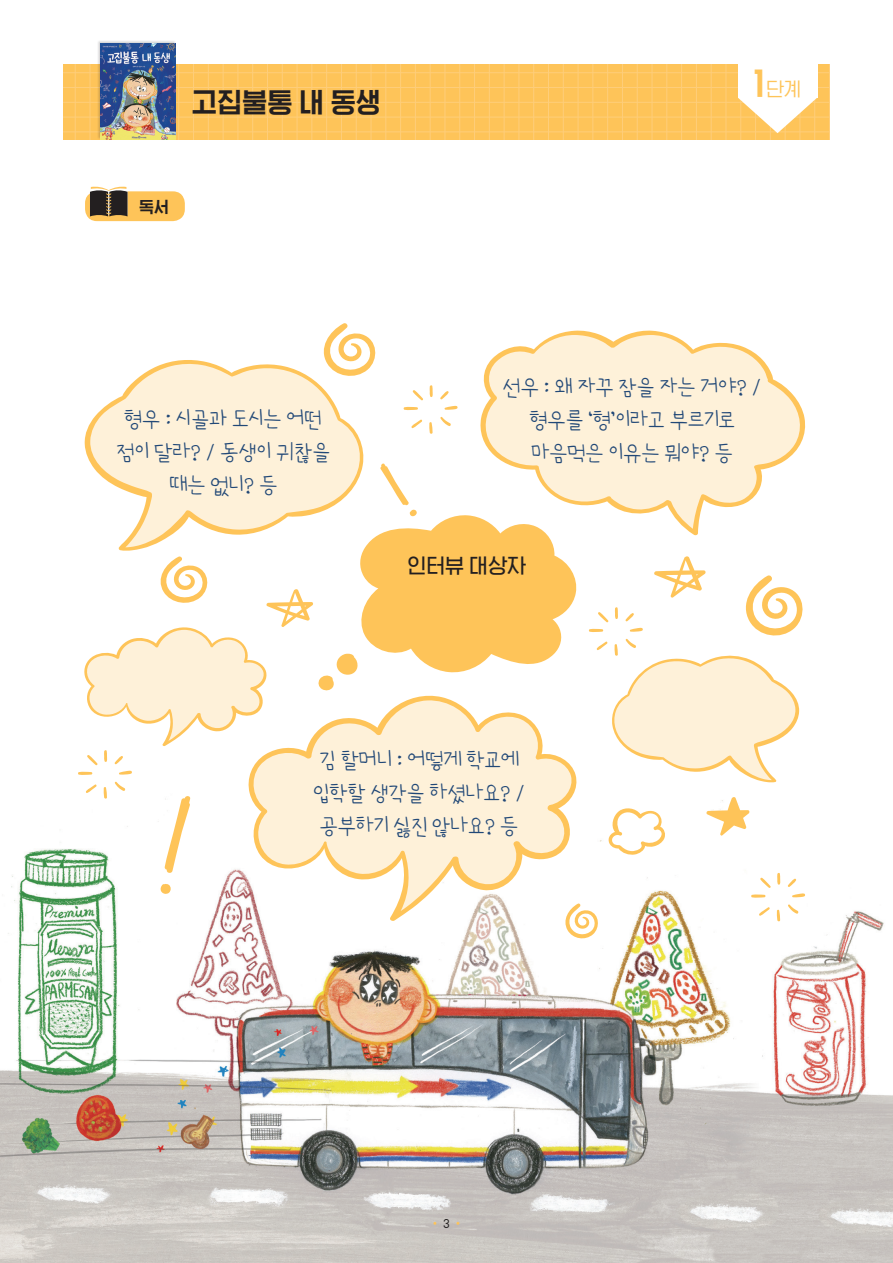
<style>
.page{position:relative;width:893px;height:1263px;background:#fff}
.page>*{position:absolute;margin:0;border:0;box-sizing:border-box;transform-origin:0 0}
.본문_파란상자{font:28.5px "HGG Gothicssi P80 g";color:#231f20}
.정답{font:24px/33px "Miraen Kkakdugi Note";letter-spacing:-.04em;color:#214877;text-align:center}
.문제-소{font:21px "HGG Gothicssi P60 g";color:#231f20}
.t1{font:19.65px "HGG Gothicssi P40 g";color:#fec459}
.t2{font:16.5px "HGG Gothicssi P80 g";color:#231f20}
.본문_파란상자-2{font:12px "SMJ Gothic 10 Pro";color:#fec459;scale:.93 1}
.s1{font-family:"HGG Gothicssi P80 g";font-size:36px}
.s2{color:#231f20}
</style>
<div class="page">
<img style="left:0;top:782px;width:893px;height:481px">
<div style="left:85px;top:191px;width:100px;height:30px;background:#fec459;border-radius:12px"></div>
<svg style="left:90px;top:186px;width:38px;height:30px"></svg>
<div style="left:63px;top:65px;width:767px;height:75px;background:#fec459"></div>
<hr style="left:282px;top:65px;width:1px;height:75px;background:#fece7a">
<hr style="left:740px;top:65px;width:1px;height:75px;background:#fece7a">
<hr style="left:622px;top:65px;width:1px;height:75px;background:#fece7a">
<hr style="left:400px;top:65px;width:1px;height:75px;background:#fece7a">
<hr style="left:563px;top:65px;width:1px;height:75px;background:#fece7a">
<hr style="left:341px;top:65px;width:1px;height:75px;background:#fece7a">
<hr style="left:799px;top:65px;width:1px;height:75px;background:#fece7a">
<hr style="left:223px;top:65px;width:1px;height:75px;background:#fece7a">
<hr style="left:681px;top:65px;width:1px;height:75px;background:#fece7a">
<hr style="left:459px;top:65px;width:1px;height:75px;background:#fece7a">
<hr style="left:75px;top:65px;width:1px;height:75px;background:#fece7a">
<hr style="left:533px;top:65px;width:1px;height:75px;background:#fece7a">
<hr style="left:311px;top:65px;width:1px;height:75px;background:#fece7a">
<hr style="left:770px;top:65px;width:1px;height:75px;background:#fece7a">
<hr style="left:193px;top:65px;width:1px;height:75px;background:#fece7a">
<hr style="left:652px;top:65px;width:1px;height:75px;background:#fece7a">
<hr style="left:430px;top:65px;width:1px;height:75px;background:#fece7a">
<hr style="left:592px;top:65px;width:1px;height:75px;background:#fece7a">
<hr style="left:371px;top:65px;width:1px;height:75px;background:#fece7a">
<hr style="left:829px;top:65px;width:1px;height:75px;background:#fece7a">
<hr style="left:252px;top:65px;width:1px;height:75px;background:#fece7a">
<hr style="left:711px;top:65px;width:1px;height:75px;background:#fece7a">
<hr style="left:489px;top:65px;width:1px;height:75px;background:#fece7a">
<hr style="left:519px;top:65px;width:1px;height:75px;background:#fece7a">
<hr style="left:297px;top:65px;width:1px;height:75px;background:#fece7a">
<hr style="left:755px;top:65px;width:1px;height:75px;background:#fece7a">
<hr style="left:178px;top:65px;width:1px;height:75px;background:#fece7a">
<hr style="left:637px;top:65px;width:1px;height:75px;background:#fece7a">
<hr style="left:415px;top:65px;width:1px;height:75px;background:#fece7a">
<hr style="left:578px;top:65px;width:1px;height:75px;background:#fece7a">
<hr style="left:356px;top:65px;width:1px;height:75px;background:#fece7a">
<hr style="left:814px;top:65px;width:1px;height:75px;background:#fece7a">
<hr style="left:238px;top:65px;width:1px;height:75px;background:#fece7a">
<hr style="left:696px;top:65px;width:1px;height:75px;background:#fece7a">
<hr style="left:474px;top:65px;width:1px;height:75px;background:#fece7a">
<hr style="left:90px;top:65px;width:1px;height:75px;background:#fece7a">
<hr style="left:548px;top:65px;width:1px;height:75px;background:#fece7a">
<hr style="left:326px;top:65px;width:1px;height:75px;background:#fece7a">
<hr style="left:785px;top:65px;width:1px;height:75px;background:#fece7a">
<hr style="left:208px;top:65px;width:1px;height:75px;background:#fece7a">
<hr style="left:666px;top:65px;width:1px;height:75px;background:#fece7a">
<hr style="left:445px;top:65px;width:1px;height:75px;background:#fece7a">
<hr style="left:607px;top:65px;width:1px;height:75px;background:#fece7a">
<hr style="left:385px;top:65px;width:1px;height:75px;background:#fece7a">
<hr style="left:267px;top:65px;width:1px;height:75px;background:#fece7a">
<hr style="left:726px;top:65px;width:1px;height:75px;background:#fece7a">
<hr style="left:504px;top:65px;width:1px;height:75px;background:#fece7a">
<hr style="left:63px;top:117px;width:767px;height:1px;background:#fece7a">
<hr style="left:63px;top:87px;width:767px;height:1px;background:#fece7a">
<hr style="left:63px;top:131px;width:767px;height:1px;background:#fece7a">
<hr style="left:63px;top:72px;width:767px;height:1px;background:#fece7a">
<hr style="left:63px;top:102px;width:767px;height:1px;background:#fece7a">
<svg style="left:738px;top:98px;width:79px;height:35px"></svg>
<div style="left:738px;top:27px;width:79px;height:71px;background:#fff"></div>
<svg style="left:84px;top:360px;width:126px;height:102px"></svg>
<svg style="left:90px;top:363px;width:274px;height:99px;fill:#fef1d9"></svg>
<svg style="left:480px;top:330px;width:326px;height:206px"></svg>
<svg style="left:482px;top:335px;width:321px;height:194px;fill:#fef1d9"></svg>
<svg style="left:608px;top:806px;width:58px;height:49px"></svg>
<svg style="left:246px;top:775px;width:333px;height:147px"></svg>
<svg style="left:249px;top:775px;width:325px;height:136px;fill:#fef1d9"></svg>
<svg style="left:706px;top:797px;width:44px;height:39px"></svg>
<svg style="left:318px;top:323px;width:58px;height:57px"></svg>
<svg style="left:562px;top:903px;width:38px;height:38px"></svg>
<svg style="left:589px;top:556px;width:214px;height:226px"></svg>
<svg style="left:792px;top:893px;width:13px;height:4px"></svg>
<svg style="left:787px;top:878px;width:9px;height:9px"></svg>
<svg style="left:787px;top:904px;width:12px;height:10px"></svg>
<svg style="left:751px;top:894px;width:15px;height:4px"></svg>
<svg style="left:759px;top:906px;width:11px;height:10px"></svg>
<svg style="left:777px;top:909px;width:3px;height:13px"></svg>
<svg style="left:777px;top:872px;width:3px;height:13px"></svg>
<svg style="left:760px;top:877px;width:11px;height:11px"></svg>
<svg style="left:114px;top:781px;width:12px;height:10px"></svg>
<svg style="left:86px;top:784px;width:11px;height:9px"></svg>
<svg style="left:104px;top:786px;width:3px;height:13px"></svg>
<svg style="left:444px;top:406px;width:14px;height:4px"></svg>
<svg style="left:440px;top:391px;width:9px;height:9px"></svg>
<svg style="left:440px;top:417px;width:11px;height:9px"></svg>
<svg style="left:403px;top:407px;width:15px;height:3px"></svg>
<svg style="left:411px;top:419px;width:12px;height:9px"></svg>
<svg style="left:429px;top:422px;width:4px;height:12px"></svg>
<svg style="left:430px;top:385px;width:3px;height:12px"></svg>
<svg style="left:412px;top:390px;width:11px;height:11px"></svg>
<svg style="left:160px;top:884px;width:11px;height:10px"></svg>
<svg style="left:164px;top:795px;width:27px;height:79px"></svg>
<svg style="left:78px;top:462px;width:501px;height:313px"></svg>
<div style="left:97px;top:40px;width:79px;height:100px;background:#231f20;opacity:.2"></div>
<img style="left:101px;top:44px;width:75px;height:96px">
<p class="본문_파란상자" style="left:192px;top:86px;width:191px">고집불통 내 동생</p>
<p class="t2" style="left:139px;top:197px;width:31px">독서</p>
<p class="t1" style="left:754px;top:78px;width:49px"><span class="s1">1</span>단계</p>
<p class="정답" style="left:124px;top:403px;width:201px">형우 : 시골과 도시는 어떤</p>
<p class="정답" style="left:116px;top:436px;width:216px">점이 달라? / 동생이 귀찮을 때는 없니? 등</p>
<p class="정답" style="left:502px;top:371px;width:261px">선우 : 왜 자꾸 잠을 자는 거야? / 형우를 ‘형’이라고 부르기로</p>
<p class="정답" style="left:531px;top:437px;width:204px">마음먹은 이유는 뭐야? 등</p>
<p class="문제-소" style="left:407px;top:554px;width:120px">인터뷰 대상자</p>
<p class="정답" style="left:313px;top:744px;width:214px;text-align:left">김 할머니 : 어떻게 학교에 입학할 생각을 하셨나요? / 공부하기 싫진 않나요? 등</p>
<p class="본문_파란상자-2" style="left:429px;top:1217px;width:38px">• <span class="s2">3</span> •</p>
</div>
